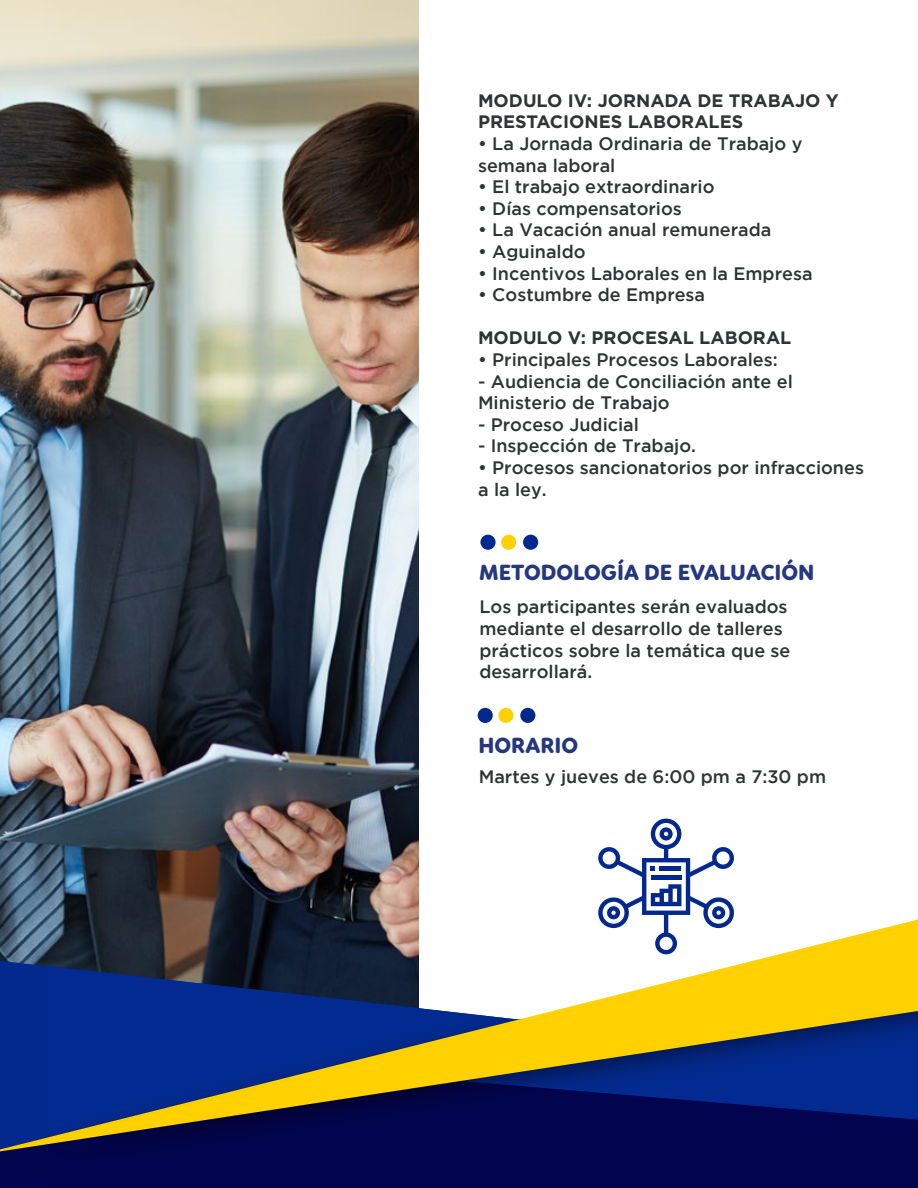
<style>
.page{position:relative;width:918px;height:1188px;background:#fff}
.page>*{position:absolute;margin:0;border:0;box-sizing:border-box;transform-origin:0 0}
.t1{font:800 22.5px "Linotte";color:#25377d}
.t2{font:500 18px/21.6px "Gotham";color:#303333}
.t3{font:700 18px/21.6px "Gotham";color:#303333}
</style>
<div class="page">
<img style="left:0;top:0;width:418px;height:920px">
<hr style="left:916px;top:919px;width:2px;height:92px;background:#ffd100">
<div style="left:42px;top:1151px;width:51px;height:36px;background:#02044e"></div>
<div style="left:298px;top:1151px;width:306px;height:36px;background:#02044f"></div>
<div style="left:93px;top:1151px;width:205px;height:36px;background:#02044f"></div>
<div style="left:604px;top:1151px;width:314px;height:36px;background:#02044f"></div>
<svg style="left:0;top:920px;width:918px;height:231px"></svg>
<svg style="left:596px;top:819px;width:140px;height:135px"></svg>
<hr style="left:660px;top:867px;width:21px;height:4px;background:#03298f">
<hr style="left:651px;top:876px;width:30px;height:4px;background:#03298f">
<div style="left:480px;top:535px;width:16px;height:15px;background:#03298f;border-radius:50%"></div>
<div style="left:523px;top:535px;width:15px;height:15px;background:#03298f;border-radius:50%"></div>
<div style="left:501px;top:535px;width:15px;height:15px;background:#ffd100;border-radius:50%"></div>
<div style="left:478px;top:708px;width:15px;height:15px;background:#03298f;border-radius:50%"></div>
<div style="left:520px;top:708px;width:15px;height:15px;background:#03298f;border-radius:50%"></div>
<div style="left:498px;top:708px;width:15px;height:15px;background:#ffd100;border-radius:50%"></div>
<p class="t3" style="left:478px;top:89px;width:362px">MODULO IV: JORNADA DE TRABAJO Y<br>PRESTACIONES LABORALES</p>
<p class="t2" style="left:478px;top:132px;width:326px">• La Jornada Ordinaria de Trabajo y semana laboral</p>
<p class="t2" style="left:478px;top:176px;width:238px">• El trabajo extraordinario</p>
<p class="t2" style="left:478px;top:197px;width:205px">• Días compensatorios</p>
<p class="t2" style="left:478px;top:219px;width:295px">• La Vacación anual remunerada</p>
<p class="t2" style="left:478px;top:240px;width:109px">• Aguinaldo</p>
<p class="t2" style="left:478px;top:262px;width:336px">• Incentivos Laborales en la Empresa</p>
<p class="t2" style="left:478px;top:284px;width:229px">• Costumbre de Empresa</p>
<p class="t3" style="left:478px;top:327px;width:315px">MODULO V: PROCESAL LABORAL</p>
<p class="t2" style="left:478px;top:348px;width:301px">• Principales Procesos Laborales:</p>
<p class="t2" style="left:478px;top:370px;width:316px">- Audiencia de Conciliación ante el<br>Ministerio de Trabajo</p>
<p class="t2" style="left:478px;top:413px;width:162px">- Proceso Judicial</p>
<p class="t2" style="left:478px;top:435px;width:220px">- Inspección de Trabajo.</p>
<p class="t2" style="left:478px;top:456px;width:387px">• Procesos sancionatorios por infracciones a la ley.</p>
<p class="t1" style="left:479px;top:559px;width:337px">METODOLOGÍA DE EVALUACIÓN</p>
<p class="t2" style="left:479px;top:596px;width:313px">Los participantes serán evaluados mediante el desarrollo de talleres prácticos sobre la temática que se desarrollará.</p>
<p class="t1" style="left:479px;top:732px;width:101px">HORARIO</p>
<p class="t2" style="left:479px;top:765px;width:349px">Martes y jueves de 6:00 pm a 7:30 pm</p>
</div>
